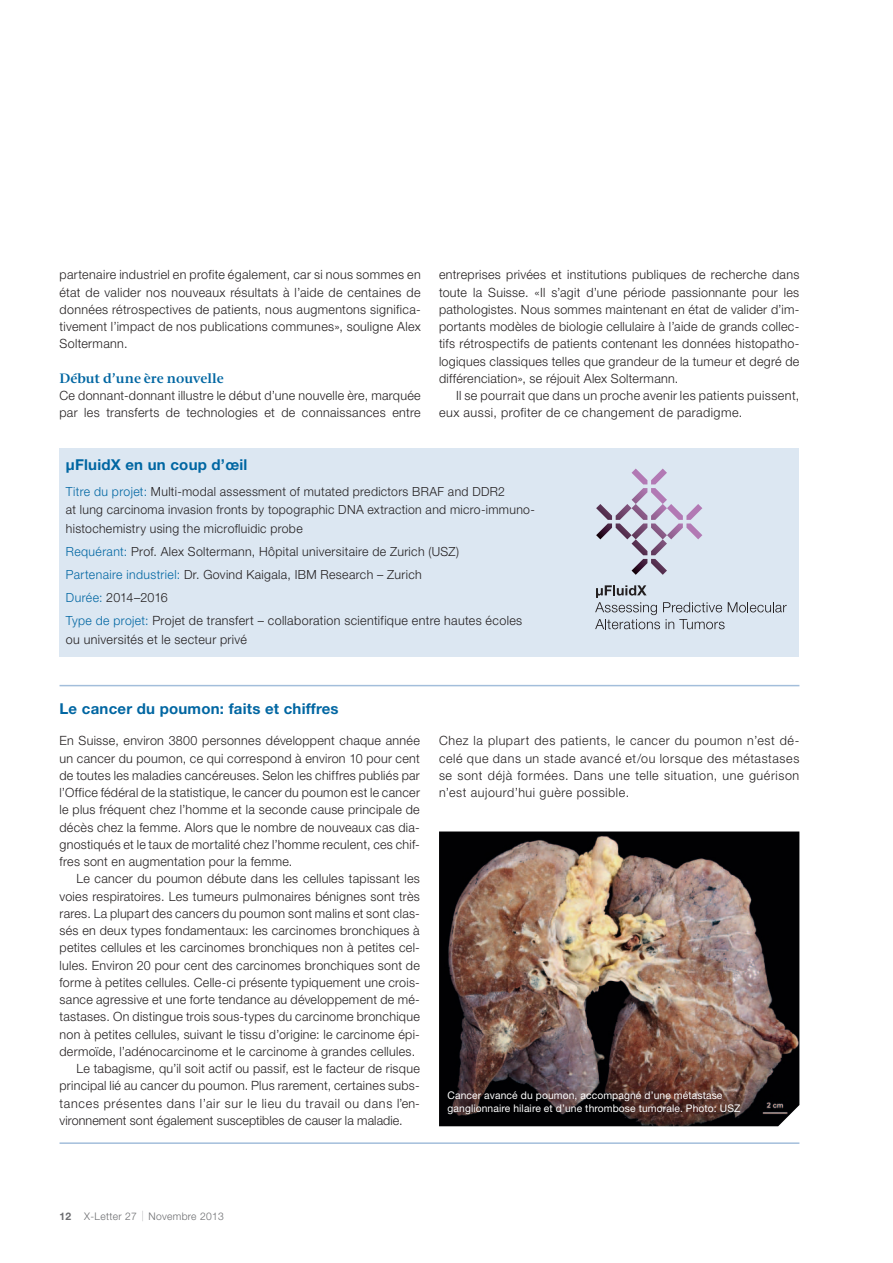
<style>
.page{position:relative;width:893px;height:1263px;background:#fff}
.page>*{position:absolute;margin:0;border:0;box-sizing:border-box;transform-origin:0 0}
.t1{font:700 15px "Helvetica Neue LT Std";letter-spacing:.015em;color:#0066a2}
.t2{font:600 13.5px "Stone Ser ITC Std";color:#0066a2}
.t3{font:300 12.75px/17.2px "Helvetica Neue LT Std";letter-spacing:.025em;color:#231f20;text-align:justify}
.t4{font:300 12.75px "Helvetica Neue LT Std";letter-spacing:.005em;color:#231f20}
.t5{font:300 12.75px "Helvetica Neue LT Std";letter-spacing:.055em;color:#231f20}
.t6{font:300 12.6px/23px "Helvetica Neue LT Std";letter-spacing:.03em;color:#231f20}
.t7{font:10.5px/13.5px "Helvetica Neue LT Std";letter-spacing:.01em;color:#fff}
.t8{font:300 10.5px "Helvetica Neue LT Std";letter-spacing:.03em;color:#6c6d70}
.s1{color:#0066a2}
.s2{font-size:12.75px}
.s3{font-size:12.6px;color:#0066a2}
.s4{font-weight:700}
.s5{color:#87898c}
</style>
<div class="page">
<div style="left:60px;top:448px;width:739px;height:209px;background:#dce7f2"></div>
<svg style="left:596px;top:469px;width:106px;height:106px"></svg>
<svg style="left:595px;top:585px;width:192px;height:44px"></svg>
<hr style="left:60px;top:685px;width:739px;height:1px;background:#a3bedb">
<hr style="left:60px;top:1142px;width:739px;height:2px;background:#a3bedb">
<img style="left:439px;top:831px;width:360px;height:295px">
<p class="t3" style="left:60px;top:266px;width:363px">partenaire industriel en profite également, car si nous sommes en état de valider nos nouveaux résultats à l’aide de centaines de données rétrospectives de patients, nous augmentons significa&shy;tivement l’impact de nos publications communes», souligne Alex Soltermann.</p>
<p class="t2" style="left:60px;top:370px;width:166px">Début d’une ère nouvelle</p>
<p class="t3" style="left:60px;top:387px;width:363px">Ce donnant-donnant illustre le début d’une nouvelle ère, marquée par les transferts de technologies et de connaissances entre</p>
<p class="t3" style="left:439px;top:266px;width:362px">entreprises privées et institutions publiques de recherche dans toute la Suisse. «Il s’agit d’une période passionnante pour les pathologistes. Nous sommes maintenant en état de valider d’im&shy;portants modèles de biologie cellulaire à l’aide de grands collec&shy;tifs rétrospectifs de patients contenant les données histopatho&shy;logiques classiques telles que grandeur de la tumeur et degré de différenciation», se réjouit Alex Soltermann.</p>
<p class="t3" style="left:439px;top:387px;width:362px;text-indent:17px">Il se pourrait que dans un proche avenir les patients puissent, eux aussi, profiter de ce changement de paradigme.</p>
<p class="t1" style="left:66px;top:455px;width:183px">μFluidX en un coup d’œil</p>
<p class="t6" style="left:66px;top:482px;width:469px;line-height:17.7px"><span class="s1">Titre du projet:</span> Multi-modal assessment of mutated predictors BRAF and DDR2<br>at lung carcinoma invasion fronts by topographic DNA extraction and micro-immuno-</p>
<p class="t6" style="left:66px;top:517px;width:395px">histochemistry using the microfluidic probe<br><span class="s1">Requérant:</span> Prof. Alex Soltermann, Hôpital universitaire de Zurich (USZ)<br><span class="s1">Partenaire industriel:</span> Dr. Govind Kaigala, IBM Research <span class="s2">–</span> Zurich</p>
<p class="t3" style="left:66px;top:586px;width:458px;line-height:23px"><span class="s3">Durée:</span> 2014–2016<br><span class="s3">Type de projet:</span> Projet de transfert – collaboration scientifique entre hautes écoles</p>
<p class="t3" style="left:66px;top:630px;width:183px">ou universités et le secteur privé</p>
<p class="t1" style="left:60px;top:699px;width:281px">Le cancer du poumon: faits et chiffres</p>
<p class="t3" style="left:60px;top:732px;width:362px">En Suisse, environ 3800 personnes développent chaque année un cancer du poumon, ce qui correspond à environ 10 pour cent de toutes les maladies cancéreuses. Selon les chiffres publiés par l’Office fédéral de la statistique, le cancer du poumon est le cancer le plus fréquent chez l’homme et la seconde cause principale de décès chez la femme. Alors que le nombre de nouveaux cas dia&shy;gnostiqués et le taux de mortalité chez l’homme reculent, ces chif&shy;fres sont en augmentation pour la femme.</p>
<p class="t3" style="left:77px;top:870px;width:345px">Le cancer du poumon débute dans les cellules tapissant les</p>
<p class="t3" style="left:60px;top:887px;width:362px">voies respiratoires. Les tumeurs pulmonaires bénignes sont très</p>
<p class="t3" style="left:60px;top:904px;width:362px">rares. La plupart des cancers du poumon sont malins et sont clas-</p>
<p class="t3" style="left:60px;top:921px;width:362px">sés en deux types fondamentaux: les carcinomes bronchiques à</p>
<p class="t3" style="left:60px;top:939px;width:362px">petites cellules et les carcinomes bronchiques non à petites cel-</p>
<p class="t3" style="left:60px;top:956px;width:362px">lules. Environ 20 pour cent des carcinomes bronchiques sont de</p>
<p class="t3" style="left:60px;top:973px;width:362px">forme à petites cellules. Celle-ci présente typiquement une crois-</p>
<p class="t3" style="left:60px;top:990px;width:362px">sance agressive et une forte tendance au développement de mé-</p>
<p class="t3" style="left:60px;top:1008px;width:362px">tastases. On distingue trois sous-types du carcinome bronchique</p>
<p class="t3" style="left:60px;top:1025px;width:362px">non à petites cellules, suivant le tissu d’origine: le carcinome épi-</p>
<p class="t3" style="left:60px;top:1042px;width:357px">dermoïde, l’adénocarcinome et le carcinome à grandes cellules.</p>
<p class="t3" style="left:77px;top:1059px;width:345px">Le tabagisme, qu’il soit actif ou passif, est le facteur de risque</p>
<p class="t3" style="left:60px;top:1077px;width:362px">principal lié au cancer du poumon. Plus rarement, certaines subs-</p>
<p class="t5" style="left:60px;top:1095px;width:362px">tances présentes dans l’air sur le lieu du travail ou dans l’en-</p>
<p class="t4" style="left:60px;top:1112px;width:345px">vironnement sont également susceptibles de causer la maladie.</p>
<p class="t3" style="left:439px;top:732px;width:362px">Chez la plupart des patients, le cancer du poumon n’est dé&shy;celé que dans un stade avancé et/ou lorsque des métastases se sont déjà formées. Dans une telle situation, une guérison n’est aujourd’hui guère possible.</p>
<p class="t7" style="left:448px;top:1088px;width:294px">Cancer avancé du poumon, accompagné d’une métastase ganglionnaire hilaire et d’une thrombose tumorale. Photo: USZ</p>
<p class="t8" style="left:60px;top:1209px;width:166px"><span class="s4">12</span> X-Letter 27 <span class="s5">|</span> Novembre 2013</p>
</div>
